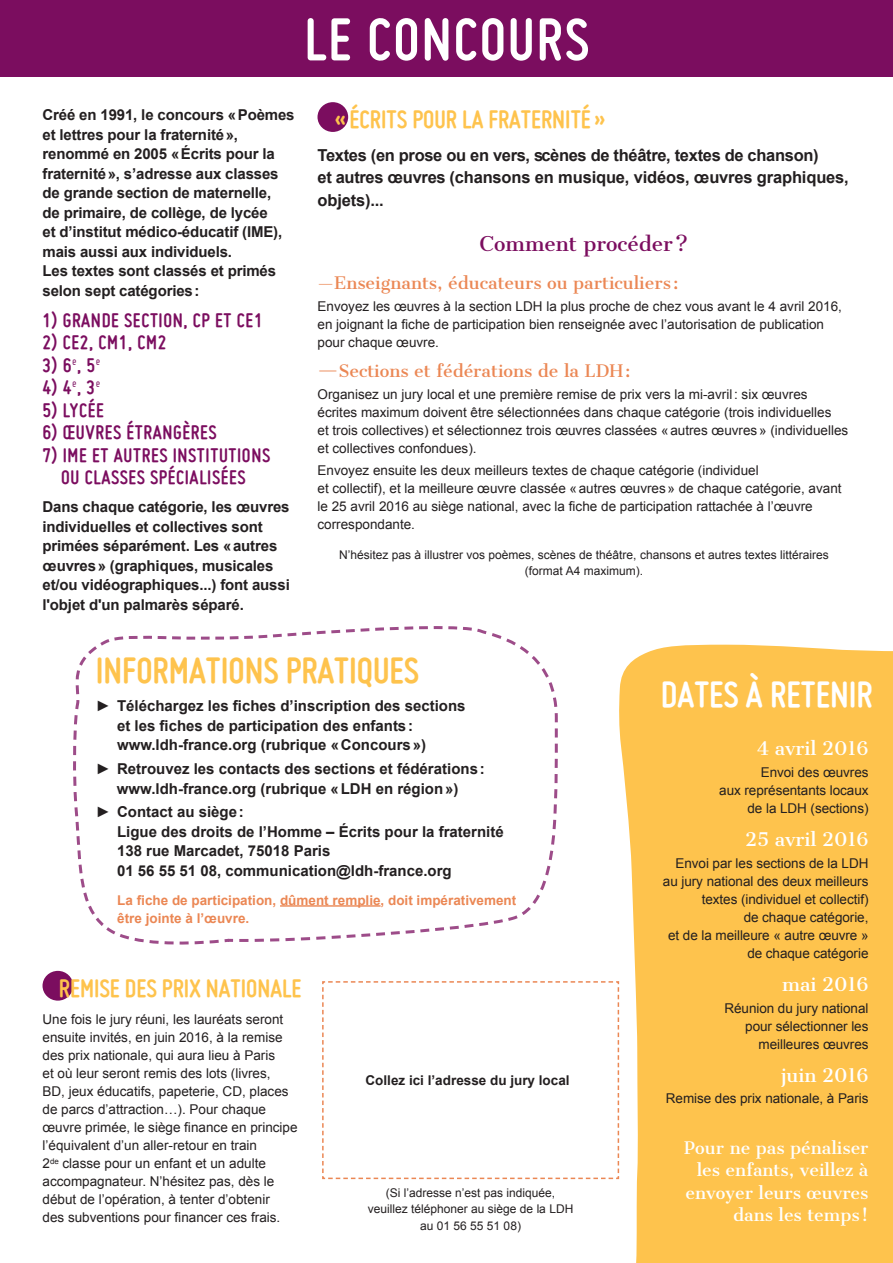
<style>
.page{position:relative;width:893px;height:1263px;background:#fff}
.page>*{position:absolute;margin:0;border:0;box-sizing:border-box;transform-origin:0 0}
.t1{font:700 63px "Miso";letter-spacing:.03em;color:#fff}
.t2{font:700 39px "Miso";color:#fec34d}
.t3{font:700 39px "Miso";color:#fff}
.t4{font:700 27px "Miso";color:#fec34d}
.t5{font:700 21px/22.5px "Miso";letter-spacing:.03em;color:#7b0d5f;text-align:center}
.t6{font:19.5px "Cantata One";color:#7b0d5f}
.t7{font:18px "Cantata One";letter-spacing:-.005em;color:#fff}
.t8{font:700 16.5px/22.5px "Arial";letter-spacing:-.02em;color:#231f20}
.t9{font:16.5px "Cantata One";color:#eb8754}
.t10{font:16.5px/22.5px "Cantata One";color:#fff;text-align:right}
.t11{font:700 15px/19.5px "Arial";letter-spacing:-.01em;color:#231f20}
.t12{font:13.5px/18px "Arial";color:#231f20}
.t13{font:700 13.5px/18px "Arial";color:#eb8754}
.t14{font:700 13.5px "Arial";color:#231f20}
.t15{font:12px/16.5px "Arial";color:#231f20;text-align:center}
.s1{font-size:21px}
</style>
<div class="page">
<svg style="left:397px;top:626px;width:67px;height:1px"></svg>
<svg style="left:164px;top:944px;width:35px;height:1px"></svg>
<svg style="left:73px;top:627px;width:485px;height:317px"></svg>
<div style="left:619px;top:645px;width:274px;height:618px;background:#fec34d"></div>
<div style="left:317px;top:102px;width:31px;height:30px;background:#7b0d5f;border-radius:50%"></div>
<div style="left:43px;top:971px;width:30px;height:30px;background:#7b0d5f;border-radius:50%"></div>
<svg style="left:322px;top:980px;width:298px;height:200px"></svg>
<hr style="left:280px;top:905px;width:101px;height:2px;background:#eb8754">
<div style="left:0;top:0;width:893px;height:76px;background:#7b0d5f"></div>
<h1 class="t1" style="left:304px;top:4px;width:286px">LE CONCOURS</h1>
<p class="t11" style="left:43px;top:106px;width:254px">Créé en 1991, le concours «Poèmes et lettres pour la fraternité», renommé en 2005 «écrits pour la fraternité», s’adresse aux classes de grande section de maternelle,<br>de primaire, de collège, de lycée<br>et d’institut médico-éducatif (IME), mais aussi aux individuels.<br>Les textes sont classés et primés selon sept catégories:</p>
<h3 class="t5" style="left:43px;top:308px;width:222px">1) GRANDE SECTION, CP ET CE1</h3>
<h3 class="t5" style="left:43px;top:331px;width:126px">2) CE2, CM1, CM2</h3>
<h3 class="t5" style="left:43px;top:353px;width:59px">3) 6<sup>e</sup>, 5<sup>e</sup></h3>
<h3 class="t5" style="left:43px;top:376px;width:59px">4) 4<sup>e</sup>, 3<sup>e</sup></h3>
<h3 class="t5" style="left:43px;top:398px;width:63px">5) LYCÉE</h3>
<h3 class="t5" style="left:43px;top:421px;width:175px">6) ŒUVRES ÉTRANGÈRES</h3>
<h3 class="t5" style="left:43px;top:443px;width:229px">7) IME ET AUTRES INSTITUTIONS<br>OU CLASSES SPÉCIALISÉES</h3>
<p class="t11" style="left:43px;top:498px;width:249px">Dans chaque catégorie, les œuvres individuelles et collectives sont primées séparément. Les «autres œuvres» (graphiques, musicales et/ou vidéographiques...) font aussi l'objet d'un palmarès séparé.</p>
<h3 class="t4" style="left:335px;top:104px;width:272px">« ÉCRITS POUR LA FRATERNITÉ »</h3>
<p class="t8" style="left:317px;top:144px;width:533px">Textes (en prose ou en vers, scènes de théâtre, textes de chanson)<br>et autres œuvres (chansons en musique, vidéos, œuvres graphiques, objets)...</p>
<h3 class="t6" style="left:480px;top:232px;width:210px">Comment procéder?</h3>
<p class="t9" style="left:317px;top:273px;width:362px">—Enseignants, éducateurs ou particuliers :</p>
<p class="t12" style="left:317px;top:298px;width:526px">Envoyez les œuvres à la section LDH la plus proche de chez vous avant le 4 avril 2016, en joignant la fiche de participation bien renseignée avec l’autorisation de publication pour chaque œuvre.</p>
<p class="t9" style="left:317px;top:360px;width:315px"><span class="s1">—</span>Sections et fédérations de la LDH:</p>
<p class="t12" style="left:317px;top:385px;width:532px">Organisez un jury local et une première remise de prix vers la mi-avril: six œuvres écrites maximum doivent être sélectionnées dans chaque catégorie (trois individuelles<br>et trois collectives) et sélectionnez trois œuvres classées «autres œuvres» (individuelles et collectives confondues).</p>
<p class="t12" style="left:317px;top:462px;width:526px">Envoyez ensuite les deux meilleurs textes de chaque catégorie (individuel<br>et collectif), et la meilleure œuvre classée «autres œuvres» de chaque catégorie, avant le 25 avril 2016 au siège national, avec la fiche de participation rattachée à l’œuvre correspondante.</p>
<p class="t15" style="left:339px;top:546px;width:491px">N’hésitez pas à illustrer vos poèmes, scènes de théâtre, chansons et autres textes littéraires (format A4 maximum).</p>
<h2 class="t2" style="left:96px;top:649px;width:324px">INFORMATIONS PRATIQUES</h2>
<p class="t11" style="left:117px;top:697px;width:350px;text-indent:-21px">► Téléchargez les fiches d’inscription des sections et les fiches de participation des enfants: www.ldh-france.org (rubrique «Concours»)</p>
<p class="t11" style="left:96px;top:759px;width:391px;text-align:center">► Retrouvez les contacts des sections et fédérations: www.ldh-france.org (rubrique «LDH en région»)</p>
<p class="t11" style="left:117px;top:803px;width:388px;text-indent:-21px">► Contact au siège:<br>Ligue des droits de l’Homme – écrits pour la fraternité 138 rue Marcadet, 75018 Paris<br>01 56 55 51 08, communication@ldh-france.org</p>
<p class="t13" style="left:117px;top:891px;width:401px">La fiche de participation, dûment remplie, doit impérativement être jointe à l’œuvre.</p>
<h3 class="t4" style="left:59px;top:973px;width:244px">REMISE DES PRIX NATIONALE</h3>
<p class="t12" style="left:43px;top:1010px;width:257px">Une fois le jury réuni, les lauréats seront ensuite invités, en juin 2016, à la remise des prix nationale, qui aura lieu à Paris<br>et où leur seront remis des lots (livres,<br>BD, jeux éducatifs, papeterie, CD, places de parcs d’attraction…). Pour chaque œuvre primée, le siège finance en principe l’équivalent d’un aller-retour en train<br>2<sup>de</sup> classe pour un enfant et un adulte accompagnateur. N’hésitez pas, dès le début de l’opération, à tenter d’obtenir<br>des subventions pour financer ces frais.</p>
<p class="t14" style="left:366px;top:1071px;width:206px">Collez ici l’adresse du jury local</p>
<p class="t15" style="left:368px;top:1184px;width:207px">(Si l’adresse n’est pas indiquée, veuillez téléphoner au siège de la LDH au 01 56 55 51 08)</p>
<h2 class="t3" style="left:661px;top:672px;width:213px">DATES À RETENIR</h2>
<h3 class="t7" style="left:757px;top:737px;width:113px">4 avril 2016</h3>
<p class="t12" style="left:719px;top:763px;width:151px;text-align:right">Envoi des œuvres<br>aux représentants locaux de la LDH (sections)</p>
<h3 class="t7" style="left:745px;top:828px;width:125px">25 avril 2016</h3>
<p class="t12" style="left:663px;top:854px;width:207px;text-align:right">Envoi par les sections de la LDH au jury national des deux meilleurs textes (individuel et collectif)<br>de chaque catégorie,<br>et de la meilleure « autre œuvre » de chaque catégorie</p>
<h3 class="t7" style="left:782px;top:973px;width:88px">mai 2016</h3>
<p class="t12" style="left:724px;top:999px;width:146px;text-align:right">Réunion du jury national pour sélectionner les meilleures œuvres</p>
<h3 class="t7" style="left:781px;top:1064px;width:89px">juin 2016</h3>
<p class="t12" style="left:666px;top:1089px;width:204px">Remise des prix nationale, à Paris</p>
<p class="t10" style="left:684px;top:1136px;width:186px">Pour ne pas pénaliser les enfants, veillez à envoyer leurs œuvres dans les temps!</p>
</div>
